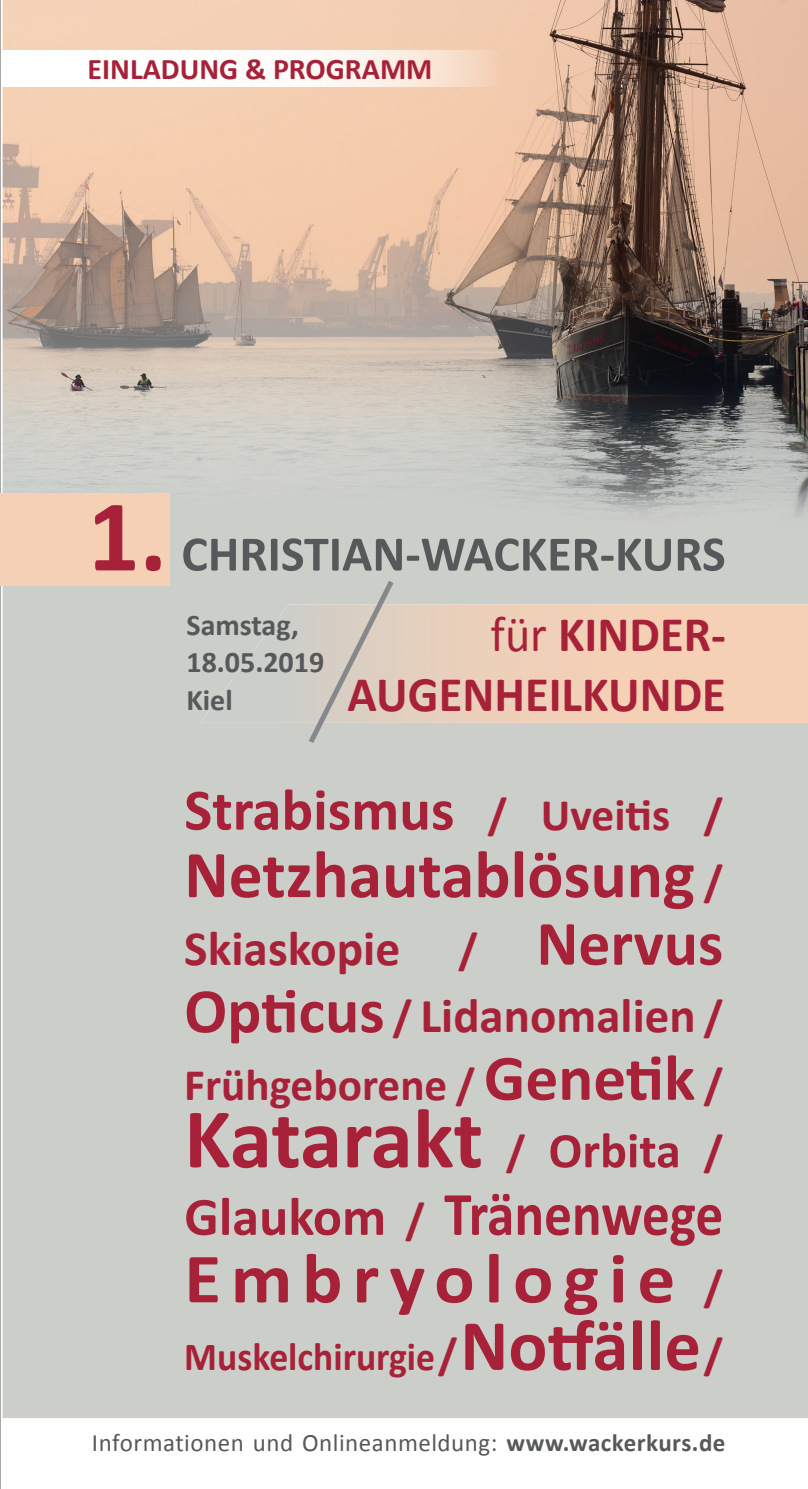
<style>
.page{position:relative;width:808px;height:1489px;background:#fff}
.page>*{position:absolute;margin:0;border:0;box-sizing:border-box;transform-origin:0 0}
.t1{font:700 85.5px "Calibri";letter-spacing:-.01em;color:#a72239}
.t2{font:700 71.25px "Calibri";letter-spacing:.13em;color:#a72239;scale:1.06 1}
.t3{font:700 67.5px "Calibri";color:#a72239}
.t4{font:700 63.75px "Calibri";color:#a72239}
.t5{font:700 62.25px "Calibri";letter-spacing:-.01em;color:#a72239;scale:.89 1}
.t6{font:700 59px "Calibri";color:#a72239}
.t7{font:700 50px/60px "Calibri";color:#a72239;text-align:right}
.t8{font:700 50px "Calibri";color:#57585a}
.t9{font:700 49.5px "Calibri";color:#a72239}
.t10{font:700 49px "Calibri";color:#a72239}
.t11{font:700 45.25px "Calibri";color:#a72239}
.t12{font:700 40px "Calibri";color:#a72239;scale:.94 1}
.t13{font:700 30px/37.5px "Calibri";color:#57585a}
.t14{font:700 30px "Calibri";color:#a72239}
.t15{font:25px "Calibri";letter-spacing:.02em;color:#57585a}
.s1{font-size:102.5px;color:#a72239}
.s2{font-weight:400}
.s3{font-size:45.5px}
.s4{font-size:63.75px}
.s5{font-size:65.25px}
.s6{font-size:50px}
.s7{font-size:54.25px}
.s8{font-size:72.75px}
.s9{font-weight:700}
</style>
<div class="page">
<hr style="left:0;top:0;width:1px;height:1488px;background:#231f20">
<img style="left:3px;top:0;width:805px;height:1417px">
<img style="left:3px;top:51px;width:500px;height:35px">
<img style="left:200px;top:604px;width:608px;height:118px">
<div style="left:0;top:493px;width:170px;height:92px;background:#f6d0b4"></div>
<svg style="left:304px;top:575px;width:94px;height:173px;background:#d0cac2"></svg>
<p class="t14" style="left:88px;top:50px;width:346px">EINLADUNG &amp; PROGRAMM</p>
<h3 class="t8" style="left:88px;top:522px;width:639px"><span class="s1">1.</span> CHRISTIAN-WACKER-KURS</h3>
<p class="t13" style="left:186px;top:606px;width:139px">Samstag,<br>18.05.2019<br>Kiel</p>
<h3 class="t7" style="left:348px;top:604px;width:380px"><span class="s2">für</span> KINDER-<br>AUGENHEILKUNDE</h3>
<h3 class="t6" style="left:184px;top:772px;width:540px">Strabismus <span class="s3">/ Uveitis /</span></h3>
<h3 class="t3" style="left:184px;top:831px;width:540px">Netzhautablösung <span class="s3">/</span></h3>
<h3 class="t9" style="left:184px;top:916px;width:218px">Skiaskopie</h3>
<h3 class="t4" style="left:459px;top:902px;width:266px"><span class="s3">/</span> Nervus</h3>
<h3 class="t10" style="left:184px;top:984px;width:540px"><span class="s4">Opticus</span> <span class="s3">/</span> Lidanomalien <span class="s3">/</span></h3>
<h3 class="t11" style="left:184px;top:1055px;width:540px">Frühgeborene <span class="s3">/</span> <span class="s5">Genetik</span> <span class="s3">/</span></h3>
<h1 class="t1" style="left:184px;top:1084px;width:540px">Katarakt <span class="s3">/</span> <span class="s6">Orbita</span> <span class="s3">/</span></h1>
<h3 class="t5" style="left:184px;top:1174px;width:607px"><span class="s7">Glaukom</span> <span class="s3">/</span> Tränenwege</h3>
<h2 class="t2" style="left:184px;top:1232px;width:510px">Embryologie <span class="s3">/</span></h2>
<h3 class="t12" style="left:184px;top:1330px;width:575px">Muskelchirurgie <span class="s3">/</span> <span class="s8">Notfälle</span> <span class="s3">/</span></h3>
<p class="t15" style="left:92px;top:1426px;width:635px">Informationen und Onlineanmeldung: <span class="s9">www.wackerkurs.de</span></p>
</div>
